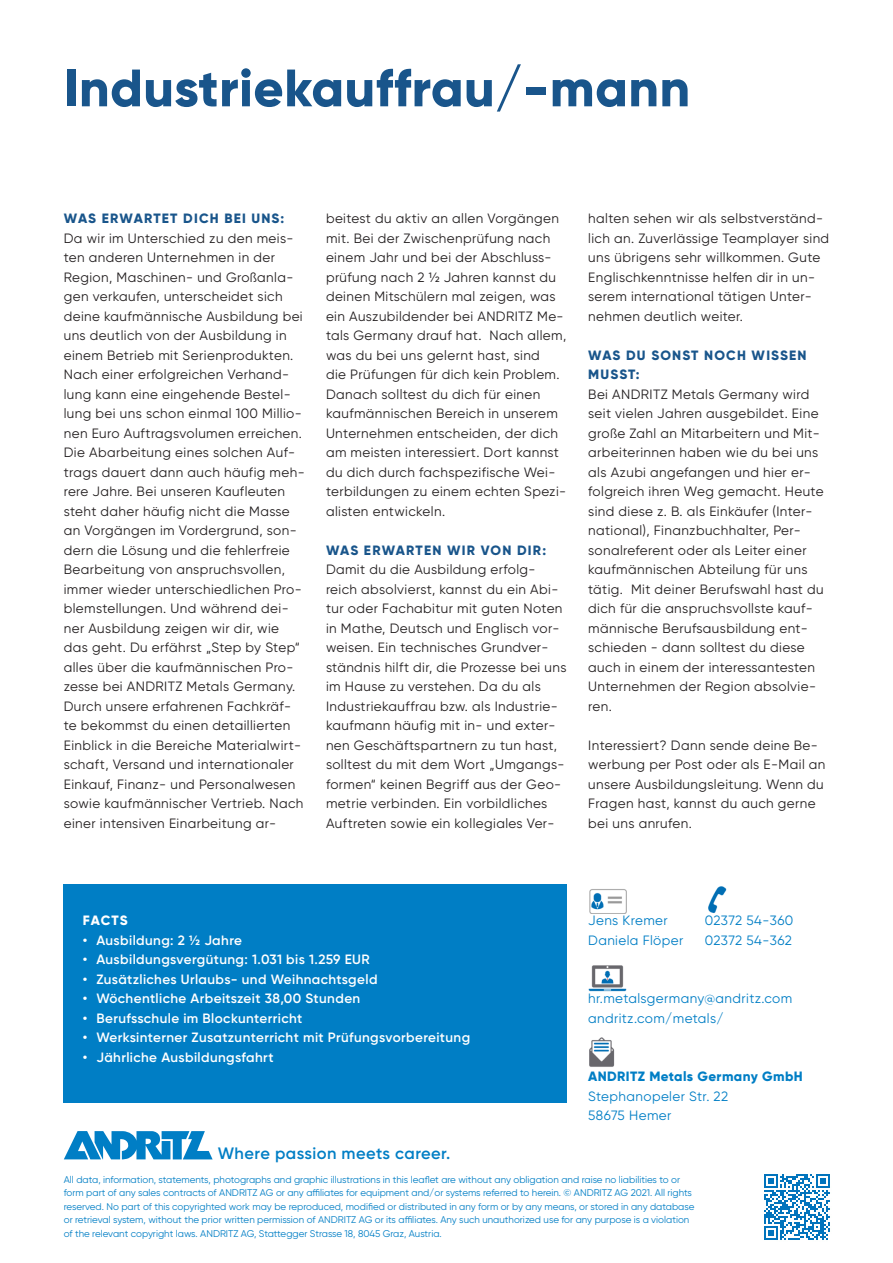
<style>
.page{position:relative;width:893px;height:1263px;background:#fff}
.page>*{position:absolute;margin:0;border:0;box-sizing:border-box;transform-origin:0 0}
.ANDRITZ_Leaflet_Head{font:800 52.5px "Gilroy";letter-spacing:.01em;color:#19558b}
.ANDRITZ_Leaflet_Copy{font:600 16.5px "Gilroy";letter-spacing:.025em;color:#007ec5}
.ANDRITZ_Leaflet_Copy-2{font:13.5px/19.5px "Gilroy";letter-spacing:.03em;color:#231f20}
.ANDRITZ_Success-Stor{font:600 13.5px "Gilroy";letter-spacing:.03em;color:#fff}
.ANDRITZ_Leaflet_Copy-3{font:13.5px "Gilroy";letter-spacing:.03em;color:#007ec5}
.ANDRITZ_Leaflet_Subt{font:800 13.5px/19.5px "Gilroy";letter-spacing:.085em;color:#19558b}
.ANDRITZ_Leaflet_Back{font:13.5px "Gilroy";letter-spacing:.03em;color:#007ec5}
.ANDRITZ_Leaflet_Back-2{font:800 13.5px "Gilroy";letter-spacing:.03em;color:#007ec5}
.ANDRITZ_Success-Stor-2{font:800 13.5px "Gilroy";letter-spacing:.065em;color:#fff}
.ANDRITZ_Leaflet_Back-3{font:9.75px/13.5px "Gilroy";color:#007ec5}
</style>
<div class="page">
<svg style="left:64px;top:1131px;width:149px;height:28px"></svg>
<img style="left:764px;top:1174px;width:66px;height:66px">
<div style="left:64px;top:884px;width:503px;height:219px;background:#007ec5"></div>
<img style="left:589px;top:889px;width:37px;height:24px">
<img style="left:708px;top:886px;width:19px;height:27px">
<img style="left:588px;top:965px;width:38px;height:27px">
<img style="left:589px;top:1037px;width:26px;height:30px">
<p class="ANDRITZ_Leaflet_Head" style="left:64px;top:55px;width:628px">Industriekauffrau/-mann</p>
<p class="ANDRITZ_Leaflet_Subt" style="left:64px;top:209px;width:222px">WAS ERWARTET DICH BEI UNS:</p>
<p class="ANDRITZ_Leaflet_Copy-2" style="left:64px;top:228px;width:242px">Da wir im Unterschied zu den meis&shy;ten anderen Unternehmen in der Region, Maschinen- und Großanla&shy;gen verkaufen, unterscheidet sich deine kaufmännische Ausbildung bei uns deutlich von der Ausbildung in einem Betrieb mit Serienprodukten.<br>Nach einer erfolgreichen Verhand&shy;lung kann eine eingehende Bestel&shy;lung bei uns schon einmal 100 Millio&shy;nen Euro Auftragsvolumen erreichen.<br>Die Abarbeitung eines solchen Auf&shy;trags dauert dann auch häufig meh&shy;rere Jahre. Bei unseren Kaufleuten steht daher häufig nicht die Masse an Vorgängen im Vordergrund, son&shy;dern die Lösung und die fehlerfreie Bearbeitung von anspruchsvollen, immer wieder unterschiedlichen Pro&shy;blemstellungen. Und während dei&shy;ner Ausbildung zeigen wir dir, wie das geht. Du erfährst „Step by Step“ alles über die kaufmännischen Pro&shy;zesse bei ANDRITZ Metals Germany.<br>Durch unsere erfahrenen Fachkräf&shy;te bekommst du einen detaillierten Einblick in die Bereiche Materialwirt&shy;schaft, Versand und internationaler Einkauf, Finanz- und Personalwesen sowie kaufmännischer Vertrieb. Nach einer intensiven Einarbeitung ar-</p>
<p class="ANDRITZ_Leaflet_Copy-2" style="left:326px;top:209px;width:242px">beitest du aktiv an allen Vorgängen mit. Bei der Zwischenprüfung nach einem Jahr und bei der Abschluss&shy;prüfung nach 2 ½ Jahren kannst du deinen Mitschülern mal zeigen, was ein Auszubildender bei ANDRITZ Me&shy;tals Germany drauf hat. Nach allem, was du bei uns gelernt hast, sind<br>die Prüfungen für dich kein Problem.<br>Danach solltest du dich für einen kaufmännischen Bereich in unserem Unternehmen entscheiden, der dich am meisten interessiert. Dort kannst du dich durch fachspezifische Wei&shy;terbildungen zu einem echten Spezi&shy;alisten entwickeln.</p>
<p class="ANDRITZ_Leaflet_Subt" style="left:326px;top:540px;width:222px">WAS ERWARTEN WIR VON DIR:</p>
<p class="ANDRITZ_Leaflet_Copy-2" style="left:326px;top:560px;width:242px">Damit du die Ausbildung erfolg&shy;reich absolvierst, kannst du ein Abi&shy;tur oder Fachabitur mit guten Noten in Mathe, Deutsch und Englisch vor&shy;weisen. Ein technisches Grundver&shy;ständnis hilft dir, die Prozesse bei uns im Hause zu verstehen. Da du als Industriekauffrau bzw. als Industrie&shy;kaufmann häufig mit in- und exter&shy;nen Geschäftspartnern zu tun hast, solltest du mit dem Wort „Umgangs&shy;formen“ keinen Begriff aus der Geo&shy;metrie verbinden. Ein vorbildliches Auftreten sowie ein kollegiales Ver-</p>
<p class="ANDRITZ_Leaflet_Copy-2" style="left:588px;top:209px;width:242px">halten sehen wir als selbstverständ&shy;lich an. Zuverlässige Teamplayer sind uns übrigens sehr willkommen. Gute Englischkenntnisse helfen dir in un&shy;serem international tätigen Unter&shy;nehmen deutlich weiter.</p>
<p class="ANDRITZ_Leaflet_Subt" style="left:588px;top:345px;width:220px">WAS DU SONST NOCH WISSEN<br>MUSST:</p>
<p class="ANDRITZ_Leaflet_Copy-2" style="left:588px;top:384px;width:237px">Bei ANDRITZ Metals Germany wird seit vielen Jahren ausgebildet. Eine große Zahl an Mitarbeitern und Mit&shy;arbeiterinnen haben wie du bei uns als Azubi angefangen und hier er&shy;folgreich ihren Weg gemacht. Heute sind diese z. B. als Einkäufer (Inter&shy;national), Finanzbuchhalter, Per&shy;sonalreferent oder als Leiter einer kaufmännischen Abteilung für uns tätig. Mit deiner Berufswahl hast du dich für die anspruchsvollste kauf&shy;männische Berufsausbildung ent&shy;schieden - dann solltest du diese auch in einem der interessantesten Unternehmen der Region absolvie&shy;ren.</p>
<p class="ANDRITZ_Leaflet_Copy-2" style="left:588px;top:735px;width:239px">Interessiert? Dann sende deine Be&shy;werbung per Post oder als E-Mail an unsere Ausbildungsleitung. Wenn du<br>Fragen hast, kannst du auch gerne bei uns anrufen.</p>
<p class="ANDRITZ_Success-Stor-2" style="left:83px;top:912px;width:46px">FACTS</p>
<p class="ANDRITZ_Success-Stor" style="left:83px;top:932px;width:160px">• Ausbildung: 2 ½ Jahre</p>
<p class="ANDRITZ_Success-Stor" style="left:83px;top:951px;width:288px">• Ausbildungsvergütung: 1.031 bis 1.259 EUR</p>
<p class="ANDRITZ_Success-Stor" style="left:83px;top:971px;width:296px">• Zusätzliches Urlaubs- und Weihnachtsgeld</p>
<p class="ANDRITZ_Success-Stor" style="left:83px;top:990px;width:279px">• Wöchentliche Arbeitszeit 38,00 Stunden</p>
<p class="ANDRITZ_Success-Stor" style="left:83px;top:1010px;width:221px">• Berufsschule im Blockunterricht</p>
<p class="ANDRITZ_Success-Stor" style="left:83px;top:1029px;width:389px">• Werksinterner Zusatzunterricht mit Prüfungsvorbereitung</p>
<p class="ANDRITZ_Success-Stor" style="left:83px;top:1049px;width:192px">• Jährliche Ausbildungsfahrt</p>
<p class="ANDRITZ_Leaflet_Copy" style="left:218px;top:1143px;width:234px">Where passion meets career.</p>
<p class="ANDRITZ_Leaflet_Copy-3" style="left:588px;top:912px;width:81px">Jens Kremer</p>
<p class="ANDRITZ_Leaflet_Copy-3" style="left:588px;top:932px;width:97px">Daniela Flöper</p>
<p class="ANDRITZ_Leaflet_Copy-3" style="left:705px;top:912px;width:90px">02372 54-360</p>
<p class="ANDRITZ_Leaflet_Copy-3" style="left:705px;top:932px;width:89px">02372 54-362</p>
<p class="ANDRITZ_Leaflet_Copy-3" style="left:588px;top:990px;width:205px">hr.metalsgermany@andritz.com</p>
<p class="ANDRITZ_Leaflet_Copy-3" style="left:588px;top:1010px;width:137px">andritz.com/metals/</p>
<p class="ANDRITZ_Leaflet_Back-2" style="left:588px;top:1068px;width:216px">ANDRITZ Metals Germany GmbH</p>
<p class="ANDRITZ_Leaflet_Back" style="left:588px;top:1088px;width:141px">Stephanopeler Str. 22</p>
<p class="ANDRITZ_Leaflet_Back" style="left:588px;top:1107px;width:85px">58675 Hemer</p>
<p class="ANDRITZ_Leaflet_Back-3" style="left:64px;top:1172px;width:632px">All data, information, statements, photographs and graphic illustrations in this leaflet are without any obligation and raise no liabilities to or form part of any sales contracts of ANDRITZ AG or any affiliates for equipment and/or systems referred to herein. © ANDRITZ AG 2021. All rights reserved. No part of this copyrighted work may be reproduced, modified or distributed in any form or by any means, or stored in any database or retrieval system, without the prior written permission of ANDRITZ AG or its affiliates. Any such unauthorized use for any purpose is a violation of the relevant copyright laws. ANDRITZ AG, Stattegger Strasse 18, 8045 Graz, Austria.</p>
</div>
